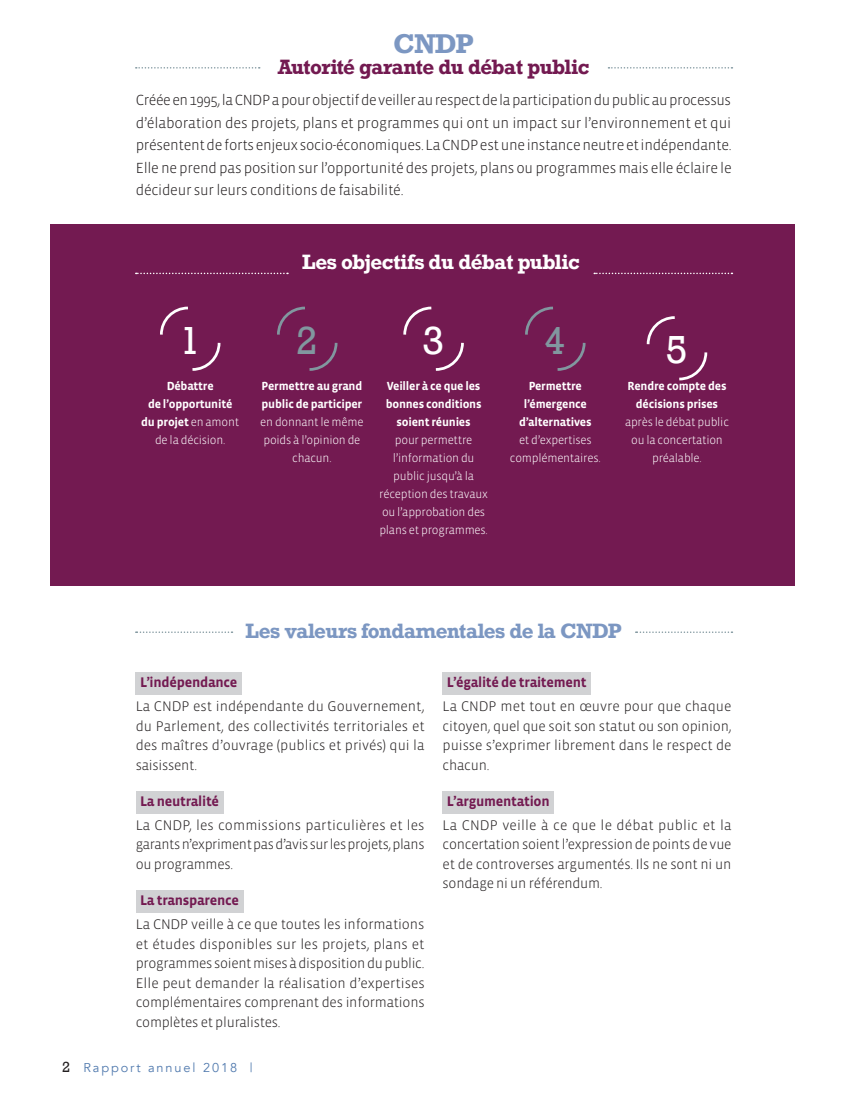
<style>
.page{position:relative;width:851px;height:1106px;background:#fff}
.page>*{position:absolute;margin:0;border:0;box-sizing:border-box;transform-origin:0 0}
.INTER-DEBAT-PUBLIC{font:40.2px "Rockwell";color:#fff}
.INTER-DEBAT-PUBLIC-2{font:40.2px "Rockwell";color:#81979f}
.INTER-DEBAT-PUBLIC-3{font:700 25.5px "Rockwell";color:#7c97c2}
.INTER-DEBAT-PUBLIC-4{font:700 19.5px "Rockwell";letter-spacing:-.03em;color:#7c97c2}
.INTER-DEBAT-PUBLIC-5{font:700 19.5px "Rockwell";letter-spacing:-.03em;color:#731a51}
.INTER-DEBAT-PUBLIC-6{font:700 19.5px "Rockwell";letter-spacing:-.02em;color:#fff}
.INTER-DEBAT-PUBLIC-7{font:300 15px/22.5px "Vista Sans";letter-spacing:-.02em;color:#231f20;text-align:justify}
.INTER-DEBAT-PUBLIC-8{font:300 14.25px/19.5px "Vista Sans";letter-spacing:-.015em;color:#231f20;text-align:justify}
.INTER-DEBAT-PUBLIC-9{font:700 14.25px "Vista Sans";letter-spacing:-.02em;color:#731a51}
.t1{font:12.75px "Avenir";letter-spacing:.15em;color:#517aae}
.INTER-DEBAT-PUBLIC-10{font:300 12px/18px "Vista Sans";letter-spacing:-.02em;color:#fff;text-align:center}
.INTER-DEBAT-PUBLIC-11{font:700 12px/18px "Vista Sans";letter-spacing:-.02em;color:#fff;text-align:center}
.s1{font-weight:300}
.s2{font-weight:700}
.s3{font-family:"Rockwell";font-size:15px;color:#231f20}
</style>
<div class="page">
<div style="left:51px;top:224px;width:744px;height:362px;background:#731a51"></div>
<div style="left:136px;top:672px;width:106px;height:22px;background:#d1d2d4"></div>
<div style="left:136px;top:791px;width:88px;height:22px;background:#d1d2d4"></div>
<div style="left:136px;top:890px;width:107px;height:22px;background:#d1d2d4"></div>
<div style="left:442px;top:672px;width:149px;height:22px;background:#d1d2d4"></div>
<div style="left:442px;top:791px;width:112px;height:22px;background:#d1d2d4"></div>
<svg style="left:136px;top:273px;width:152px;height:1px"></svg>
<svg style="left:136px;top:631px;width:96px;height:2px"></svg>
<svg style="left:136px;top:67px;width:124px;height:2px"></svg>
<svg style="left:608px;top:67px;width:124px;height:2px"></svg>
<svg style="left:594px;top:273px;width:138px;height:1px"></svg>
<svg style="left:635px;top:631px;width:97px;height:2px"></svg>
<svg style="left:160px;top:306px;width:61px;height:65px"></svg>
<svg style="left:277px;top:306px;width:61px;height:65px"></svg>
<svg style="left:403px;top:306px;width:61px;height:65px"></svg>
<svg style="left:525px;top:306px;width:61px;height:65px"></svg>
<svg style="left:646px;top:316px;width:62px;height:65px"></svg>
<p class="INTER-DEBAT-PUBLIC-3" style="left:393px;top:28px;width:82px">CNDP</p>
<p class="INTER-DEBAT-PUBLIC-5" style="left:277px;top:55px;width:313px">Autorité garante du débat public</p>
<p class="INTER-DEBAT-PUBLIC-7" style="left:136px;top:89px;width:597px">Créée en 1995, la CNDP a pour objectif de veiller au respect de la participation du public au processus d’élaboration des projets, plans et programmes qui ont un impact sur l’environnement et qui présentent de forts enjeux socio-économiques. La CNDP est une instance neutre et indépendante.<br>Elle ne prend pas position sur l’opportunité des projets, plans ou programmes mais elle éclaire le décideur sur leurs conditions de faisabilité.</p>
<p class="INTER-DEBAT-PUBLIC-6" style="left:302px;top:249px;width:279px">Les objectifs du débat public</p>
<p class="INTER-DEBAT-PUBLIC" style="left:179px;top:317px;width:23px">1</p>
<p class="INTER-DEBAT-PUBLIC-2" style="left:296px;top:317px;width:23px">2</p>
<p class="INTER-DEBAT-PUBLIC" style="left:422px;top:317px;width:23px">3</p>
<p class="INTER-DEBAT-PUBLIC-2" style="left:544px;top:317px;width:23px">4</p>
<p class="INTER-DEBAT-PUBLIC" style="left:665px;top:326px;width:23px">5</p>
<p class="INTER-DEBAT-PUBLIC-11" style="left:141px;top:377px;width:99px">Débattre<br>de l’opportunité du projet <span class="s1">en amont de la décision.</span></p>
<p class="INTER-DEBAT-PUBLIC-10" style="left:260px;top:377px;width:105px"><span class="s2">Permettre au grand public de participer </span>en donnant le même poids à l’opinion de chacun.</p>
<p class="INTER-DEBAT-PUBLIC-10" style="left:379px;top:377px;width:110px"><span class="s2">Veiller à ce que les bonnes conditions soient réunies<br></span>pour permettre l’information du public jusqu’à la réception des travaux ou l’approbation des plans et programmes.</p>
<p class="INTER-DEBAT-PUBLIC-11" style="left:510px;top:377px;width:92px">Permettre l’émergence d’alternatives<br><span class="s1">et d’expertises complémentaires.</span></p>
<p class="INTER-DEBAT-PUBLIC-10" style="left:625px;top:377px;width:105px"><span class="s2">Rendre compte des décisions prises </span>après le débat public ou la concertation préalable.</p>
<p class="INTER-DEBAT-PUBLIC-4" style="left:245px;top:618px;width:378px">Les valeurs fondamentales de la CNDP</p>
<p class="INTER-DEBAT-PUBLIC-9" style="left:140px;top:675px;width:99px">L’indépendance</p>
<p class="INTER-DEBAT-PUBLIC-8" style="left:136px;top:697px;width:290px">La CNDP est indépendante du Gouvernement, du Parlement, des collectivités territoriales et des maîtres d’ouvrage (publics et privés) qui la saisissent.</p>
<p class="INTER-DEBAT-PUBLIC-9" style="left:140px;top:794px;width:81px">La neutralité</p>
<p class="INTER-DEBAT-PUBLIC-8" style="left:136px;top:815px;width:290px">La CNDP, les commissions particulières et les garants n’expriment pas d’avis sur les projets, plans ou programmes.</p>
<p class="INTER-DEBAT-PUBLIC-9" style="left:140px;top:893px;width:100px">La transparence</p>
<p class="INTER-DEBAT-PUBLIC-8" style="left:136px;top:915px;width:290px">La CNDP veille à ce que toutes les informations et études disponibles sur les projets, plans et programmes soient mises à disposition du public.<br>Elle peut demander la réalisation d’expertises complémentaires comprenant des informations complètes et pluralistes.</p>
<p class="t1" style="left:62px;top:1060px;width:192px"><span class="s3">2</span> Rapport annuel 2018 |</p>
<p class="INTER-DEBAT-PUBLIC-9" style="left:447px;top:675px;width:141px">L’égalité de traitement</p>
<p class="INTER-DEBAT-PUBLIC-8" style="left:442px;top:697px;width:290px">La CNDP met tout en œuvre pour que chaque citoyen, quel que soit son statut ou son opinion, puisse s’exprimer librement dans le respect de chacun.</p>
<p class="INTER-DEBAT-PUBLIC-9" style="left:447px;top:794px;width:104px">L’argumentation</p>
<p class="INTER-DEBAT-PUBLIC-8" style="left:442px;top:815px;width:290px">La CNDP veille à ce que le débat public et la concertation soient l’expression de points de vue et de controverses argumentés. Ils ne sont ni un sondage ni un référendum.</p>
</div>
